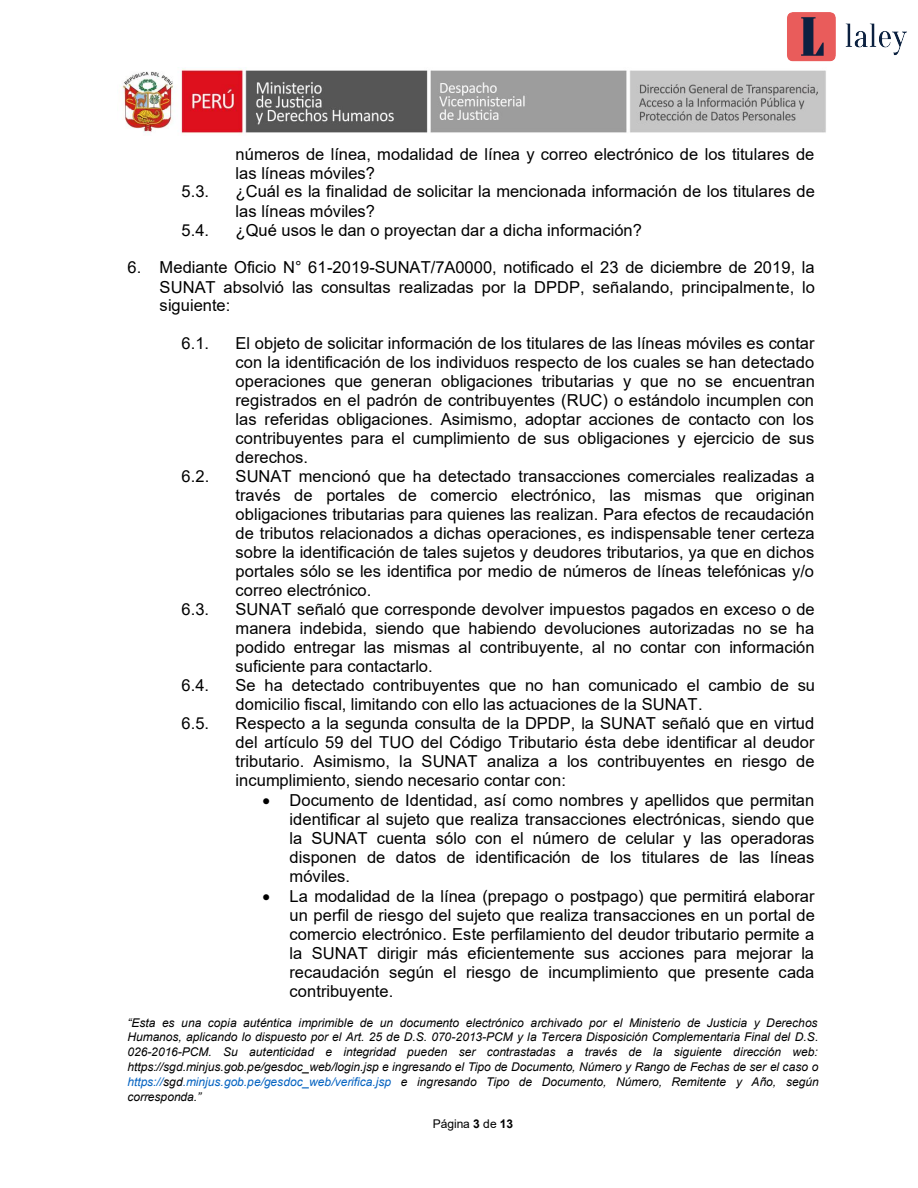
<style>
.page{position:relative;width:918px;height:1188px;background:#fff}
.page>*{position:absolute;margin:0;border:0;box-sizing:border-box;transform-origin:0 0}
.t1{font:16.5px/19px "Arial";color:#000;text-align:justify}
.t2{font:italic 12px/14.9px "Arial";letter-spacing:-.005em;color:#000;text-align:justify}
.t3{font:12px "Arial";color:#000}
.s1{color:#0563c1}
.s2{font-weight:700}
</style>
<div class="page">
<img style="left:122px;top:67px;width:704px;height:68px">
<img style="left:778px;top:12px;width:129px;height:60px">
<p class="t1" style="left:236px;top:144px;width:580px">números de línea, modalidad de línea y correo electrónico de los titulares de las líneas móviles?</p>
<p class="t1" style="left:182px;top:182px;width:29px">5.3.</p>
<p class="t1" style="left:236px;top:182px;width:581px">¿Cuál es la finalidad de solicitar la mencionada información de los titulares de las líneas móviles?</p>
<p class="t1" style="left:182px;top:220px;width:29px">5.4.</p>
<p class="t1" style="left:236px;top:220px;width:408px">¿Qué usos le dan o proyectan dar a dicha información?</p>
<p class="t1" style="left:160px;top:258px;width:657px;text-indent:-32px">6. Mediante Oficio N° 61-2019-SUNAT/7A0000, notificado el 23 de diciembre de 2019, la SUNAT absolvió las consultas realizadas por la DPDP, señalando, principalmente, lo siguiente:</p>
<p class="t1" style="left:182px;top:334px;width:29px">6.1.</p>
<p class="t1" style="left:236px;top:334px;width:581px">El objeto de solicitar información de los titulares de las líneas móviles es contar con la identificación de los individuos respecto de los cuales se han detectado operaciones que generan obligaciones tributarias y que no se encuentran registrados en el padrón de contribuyentes (RUC) o estándolo incumplen con las referidas obligaciones. Asimismo, adoptar acciones de contacto con los contribuyentes para el cumplimiento de sus obligaciones y ejercicio de sus derechos.</p>
<p class="t1" style="left:182px;top:467px;width:29px">6.2.</p>
<p class="t1" style="left:236px;top:467px;width:581px">SUNAT mencionó que ha detectado transacciones comerciales realizadas a través de portales de comercio electrónico, las mismas que originan obligaciones tributarias para quienes las realizan. Para efectos de recaudación de tributos relacionados a dichas operaciones, es indispensable tener certeza sobre la identificación de tales sujetos y deudores tributarios, ya que en dichos portales sólo se les identifica por medio de números de líneas telefónicas y/o correo electrónico.</p>
<p class="t1" style="left:182px;top:600px;width:29px">6.3.</p>
<p class="t1" style="left:236px;top:600px;width:581px">SUNAT señaló que corresponde devolver impuestos pagados en exceso o de manera indebida, siendo que habiendo devoluciones autorizadas no se ha podido entregar las mismas al contribuyente, al no contar con información suficiente para contactarlo.</p>
<p class="t1" style="left:182px;top:676px;width:29px">6.4.</p>
<p class="t1" style="left:236px;top:676px;width:581px">Se ha detectado contribuyentes que no han comunicado el cambio de su domicilio fiscal, limitando con ello las actuaciones de la SUNAT.</p>
<p class="t1" style="left:182px;top:713px;width:29px">6.5.</p>
<p class="t1" style="left:236px;top:713px;width:581px">Respecto a la segunda consulta de la DPDP, la SUNAT señaló que en virtud del artículo 59 del TUO del Código Tributario ésta debe identificar al deudor tributario. Asimismo, la SUNAT analiza a los contribuyentes en riesgo de incumplimiento, siendo necesario contar con:</p>
<p class="t1" style="left:290px;top:790px;width:526px;text-indent:-27px">• Documento de Identidad, así como nombres y apellidos que permitan identificar al sujeto que realiza transacciones electrónicas, siendo que la SUNAT cuenta sólo con el número de celular y las operadoras disponen de datos de identificación de los titulares de las líneas móviles.</p>
<p class="t1" style="left:290px;top:887px;width:527px;text-indent:-27px">• La modalidad de la línea (prepago o postpago) que permitirá elaborar un perfil de riesgo del sujeto que realiza transacciones en un portal de comercio electrónico. Este perfilamiento del deudor tributario permite a la SUNAT dirigir más eficientemente sus acciones para mejorar la recaudación según el riesgo de incumplimiento que presente cada contribuyente.</p>
<p class="t2" style="left:128px;top:1015px;width:693px">“Esta es una copia auténtica imprimible de un documento electrónico archivado por el Ministerio de Justicia y Derechos Humanos, aplicando lo dispuesto por el Art. 25 de D.S. 070-2013-PCM y la Tercera Disposición Complementaria Final del D.S.<br>026-2016-PCM. Su autenticidad e integridad pueden ser contrastadas a través de la siguiente dirección web: https://sgd.minjus.gob.pe/gesdoc_web/login.jsp e ingresando el Tipo de Documento, Número y Rango de Fechas de ser el caso o <span class="s1">https://</span>sgd<span class="s1">.minjus.gob.pe/gesdoc_web/verifica.jsp</span> e ingresando Tipo de Documento, Número, Remitente y Año, según corresponda.”</p>
<p class="t3" style="left:433px;top:1115px;width:82px">Página <span class="s2">3</span> de <span class="s2">13</span></p>
</div>
